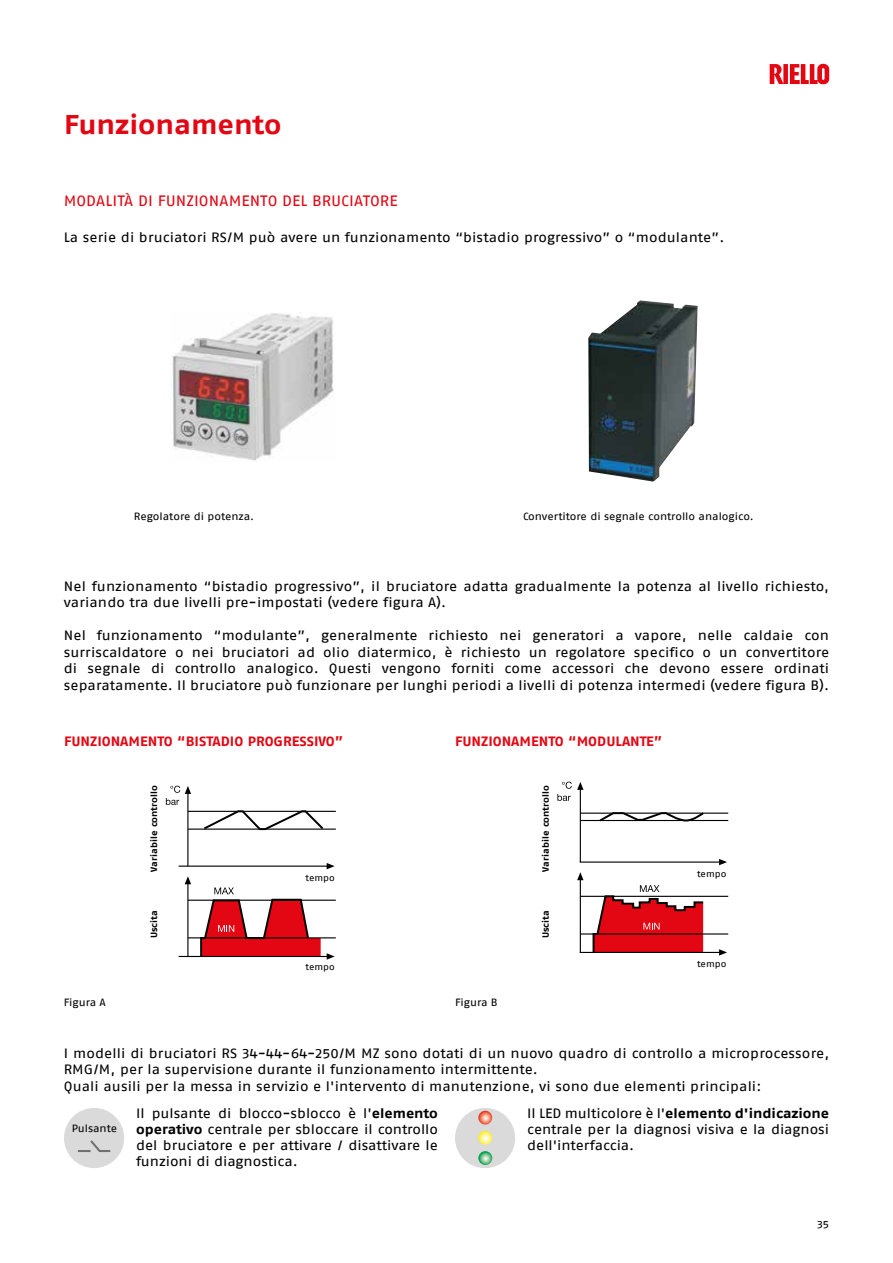
<style>
.page{position:relative;width:893px;height:1263px;background:#fff}
.page>*{position:absolute;margin:0;border:0;box-sizing:border-box;transform-origin:0 0}
.t1{font:700 27px "Fago Ex Lf";letter-spacing:-.005em;color:#e30613}
.t2{font:15px "Fago Ex Lf";letter-spacing:.005em;color:#e30613}
.t3{font:13.5px/16.5px "Fago Ex Lf";letter-spacing:.005em;color:#000;text-align:justify}
.t4{font:700 13.5px "Fago Ex Lf";color:#e30613}
.t5{font:10.5px "Fago Ex Lf";letter-spacing:-.005em;color:#000}
.t6{font:700 9px "Fago Ex Lf";letter-spacing:.005em;color:#000}
.t7{font:9px "Fago Ex Lf";color:#000}
.s1{font-weight:700}
</style>
<div class="page">
<svg style="left:770px;top:64px;width:59px;height:20px"></svg>
<img style="left:588px;top:300px;width:110px;height:182px">
<div style="left:455px;top:1108px;width:60px;height:60px;background:#dadada;border-radius:50%"></div>
<svg style="left:478px;top:1111px;width:14px;height:13px"></svg>
<svg style="left:478px;top:1131px;width:14px;height:14px"></svg>
<svg style="left:478px;top:1151px;width:14px;height:14px"></svg>
<hr style="left:179px;top:865px;width:148px;height:2px;background:#000">
<svg style="left:327px;top:863px;width:8px;height:6px"></svg>
<hr style="left:187px;top:793px;width:1px;height:73px;background:#000">
<hr style="left:188px;top:811px;width:148px;height:1px;background:#000">
<hr style="left:188px;top:828px;width:148px;height:2px;background:#000">
<svg style="left:202px;top:810px;width:123px;height:21px"></svg>
<hr style="left:179px;top:956px;width:148px;height:1px;background:#000">
<svg style="left:327px;top:953px;width:8px;height:7px"></svg>
<hr style="left:187px;top:884px;width:1px;height:72px;background:#000">
<svg style="left:185px;top:876px;width:6px;height:8px"></svg>
<hr style="left:188px;top:937px;width:148px;height:1px;background:#000">
<hr style="left:188px;top:900px;width:148px;height:1px;background:#000">
<svg style="left:166px;top:786px;width:25px;height:19px"></svg>
<svg style="left:199px;top:887px;width:122px;height:71px"></svg>
<hr style="left:580px;top:861px;width:140px;height:2px;background:#000">
<svg style="left:719px;top:859px;width:8px;height:6px"></svg>
<hr style="left:580px;top:789px;width:1px;height:73px;background:#000">
<hr style="left:580px;top:812px;width:148px;height:2px;background:#000">
<hr style="left:580px;top:820px;width:148px;height:1px;background:#000">
<svg style="left:597px;top:812px;width:108px;height:10px"></svg>
<hr style="left:580px;top:952px;width:140px;height:1px;background:#000">
<svg style="left:719px;top:949px;width:8px;height:7px"></svg>
<hr style="left:580px;top:880px;width:1px;height:72px;background:#000">
<svg style="left:577px;top:872px;width:6px;height:8px"></svg>
<hr style="left:580px;top:933px;width:148px;height:1px;background:#000">
<hr style="left:580px;top:896px;width:148px;height:1px;background:#000">
<svg style="left:557px;top:782px;width:26px;height:19px"></svg>
<svg style="left:592px;top:885px;width:113px;height:67px"></svg>
<div style="left:64px;top:1108px;width:60px;height:60px;background:#dadada;border-radius:50%"></div>
<svg style="left:77px;top:1140px;width:34px;height:12px"></svg>
<img style="left:170px;top:313px;width:164px;height:148px">
<h1 class="t1" style="left:64px;top:109px;width:219px">Funzionamento</h1>
<p class="t2" style="left:64px;top:192px;width:335px">MODALITÀ DI FUNZIONAMENTO DEL BRUCIATORE</p>
<p class="t3" style="left:64px;top:229px;width:662px">La serie di bruciatori RS/M può avere un funzionamento “bistadio progressivo” o “modulante”.</p>
<p class="t5" style="left:134px;top:510px;width:122px">Regolatore di potenza.</p>
<p class="t5" style="left:523px;top:510px;width:232px">Convertitore di segnale controllo analogico.</p>
<p class="t3" style="left:64px;top:577px;width:767px">Nel funzionamento “bistadio progressivo”, il bruciatore adatta gradualmente la potenza al livello richiesto, variando tra due livelli pre-impostati (vedere figura A).</p>
<p class="t3" style="left:64px;top:627px;width:767px">Nel funzionamento “modulante”, generalmente richiesto nei generatori a vapore, nelle caldaie con surriscaldatore o nei bruciatori ad olio diatermico, è richiesto un regolatore specifico o un convertitore di segnale di controllo analogico. Questi vengono forniti come accessori che devono essere ordinati separatamente. Il bruciatore può funzionare per lunghi periodi a livelli di potenza intermedi (vedere figura B).</p>
<p class="t4" style="left:64px;top:733px;width:281px">FUNZIONAMENTO “BISTADIO PROGRESSIVO”</p>
<p class="t4" style="left:455px;top:733px;width:209px">FUNZIONAMENTO “MODULANTE”</p>
<p class="t6" style="left:149px;top:871px;width:88px;rotate:-90deg">Variabile controllo</p>
<p class="t6" style="left:149px;top:938px;width:30px;rotate:-90deg">Uscita</p>
<p class="t7" style="left:306px;top:872px;width:31px">tempo</p>
<p class="t6" style="left:540px;top:871px;width:88px;rotate:-90deg">Variabile controllo</p>
<p class="t6" style="left:540px;top:938px;width:30px;rotate:-90deg">Uscita</p>
<p class="t7" style="left:697px;top:868px;width:31px">tempo</p>
<p class="t7" style="left:306px;top:962px;width:31px">tempo</p>
<p class="t7" style="left:697px;top:958px;width:31px">tempo</p>
<p class="t5" style="left:64px;top:996px;width:44px">Figura A</p>
<p class="t5" style="left:455px;top:996px;width:44px">Figura B</p>
<p class="t3" style="left:64px;top:1044px;width:767px;text-align:left">I modelli di bruciatori RS 34-44-64-250/M MZ sono dotati di un nuovo quadro di controllo a microprocessore,<br>RMG/M, per la supervisione durante il funzionamento intermittente.<br>Quali ausili per la messa in servizio e l'intervento di manutenzione, vi sono due elementi principali:</p>
<p class="t3" style="left:136px;top:1104px;width:303px">Il pulsante di blocco-sblocco è l'<span class="s1">elemento operativo</span> centrale per sbloccare il controllo del bruciatore e per attivare / disattivare le funzioni di diagnostica.</p>
<p class="t3" style="left:527px;top:1104px;width:303px">Il LED multicolore è l'<span class="s1">elemento d'indicazione </span>centrale per la diagnosi visiva e la diagnosi dell'interfaccia.</p>
<p class="t5" style="left:72px;top:1122px;width:47px">Pulsante</p>
<p class="t5" style="left:817px;top:1218px;width:14px">35</p>
</div>
